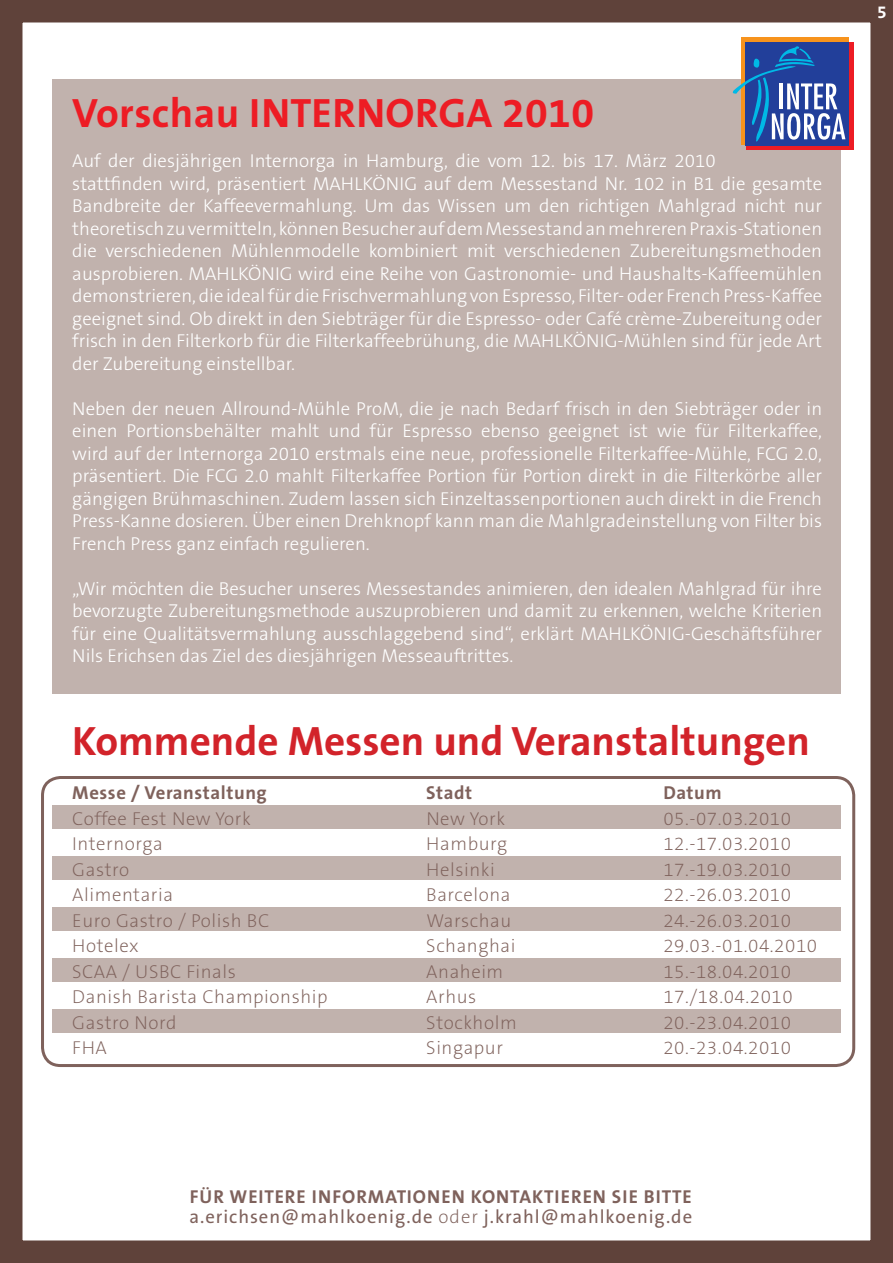
<style>
.page{position:relative;width:893px;height:1263px;background:#fff}
.page>*{position:absolute;margin:0;border:0;box-sizing:border-box;transform-origin:0 0}
.t1{font:700 41.25px "The Sans B7";color:#d2232a}
.t2{font:700 41.25px "The Sans B7";letter-spacing:.01em;color:#ed1c24}
.t3{font:300 18.75px/22.5px "The Sans B3";color:#fff;text-align:justify}
.t4{font:200 18.75px "The Sans B2";letter-spacing:.03em;color:#7f625c}
.t5{font:700 18.75px "The Sans B7";letter-spacing:.04em;color:#7f625c}
.t6{font:18.75px "The Sans B5 Plain";letter-spacing:.05em;color:#7f625c}
.t7{font:700 17.55px "The Sans B7";color:#fff}
.s1{font-family:"The Sans B2";font-weight:200}
</style>
<div class="page">
<div style="left:52px;top:80px;width:788px;height:614px;background:#c1b2ad"></div>
<div style="left:0;top:0;width:893px;height:1263px;border:22px solid #5f423a"></div>
<div style="left:741px;top:37px;width:108px;height:108px;background:#f7931d"></div>
<div style="left:746px;top:42px;width:108px;height:108px;background:#ed1c24"></div>
<div style="left:746px;top:42px;width:103px;height:103px;background:#223f9a"></div>
<svg style="left:732px;top:46px;width:113px;height:96px"></svg>
<div style="left:52px;top:805px;width:788px;height:23px;background:#c1b2ad"></div>
<div style="left:52px;top:856px;width:788px;height:23px;background:#c1b2ad"></div>
<div style="left:52px;top:1010px;width:788px;height:23px;background:#c1b2ad"></div>
<div style="left:52px;top:907px;width:788px;height:23px;background:#c1b2ad"></div>
<div style="left:52px;top:958px;width:788px;height:24px;background:#c1b2ad"></div>
<div style="left:41px;top:776px;width:814px;height:291px;border:3px solid #7f625c;border-radius:18px"></div>
<h1 class="t2" style="left:72px;top:93px;width:523px">Vorschau INTERNORGA 2010</h1>
<p class="t3" style="left:72px;top:150px;width:751px;text-align:left">Auf der diesjährigen Internorga in Hamburg, die vom 12. bis 17. März 2010<br>stattfinden wird, präsentiert MAHLKÖNIG auf dem Messestand Nr. 102 in B1 die gesamte Bandbreite der Kaffeevermahlung. Um das Wissen um den richtigen Mahlgrad nicht nur theoretisch zu vermitteln, können Besucher auf dem Messestand an mehreren Praxis-Stationen die verschiedenen Mühlenmodelle kombiniert mit verschiedenen Zubereitungsmethoden ausprobieren. MAHLKÖNIG wird eine Reihe von Gastronomie- und Haushalts-Kaffeemühlen demonstrieren, die ideal für die Frischvermahlung von Espresso, Filter- oder French Press-Kaffee geeignet sind. Ob direkt in den Siebträger für die Espresso- oder Café crème-Zubereitung oder frisch in den Filterkorb für die Filterkaffeebrühung, die MAHLKÖNIG-Mühlen sind für jede Art der Zubereitung einstellbar.</p>
<p class="t3" style="left:72px;top:398px;width:751px">Neben der neuen Allround-Mühle ProM, die je nach Bedarf frisch in den Siebträger oder in einen Portionsbehälter mahlt und für Espresso ebenso geeignet ist wie für Filterkaffee, wird auf der Internorga 2010 erstmals eine neue, professionelle Filterkaffee-Mühle, FCG 2.0, präsentiert. Die FCG 2.0 mahlt Filterkaffee Portion für Portion direkt in die Filterkörbe aller gängigen Brühmaschinen. Zudem lassen sich Einzeltassenportionen auch direkt in die French Press-Kanne dosieren. Über einen Drehknopf kann man die Mahlgradeinstellung von Filter bis French Press ganz einfach regulieren.</p>
<p class="t3" style="left:72px;top:578px;width:751px">„Wir möchten die Besucher unseres Messestandes animieren, den idealen Mahlgrad für ihre bevorzugte Zubereitungsmethode auszuprobieren und damit zu erkennen, welche Kriterien für eine Qualitätsvermahlung ausschlaggebend sind“, erklärt MAHLKÖNIG-Geschäftsführer Nils Erichsen das Ziel des diesjährigen Messeauftrittes.</p>
<h1 class="t1" style="left:72px;top:720px;width:739px">Kommende Messen und Veranstaltungen</h1>
<p class="t5" style="left:72px;top:783px;width:196px">Messe / Veranstaltung</p>
<p class="t5" style="left:426px;top:783px;width:48px">Stadt</p>
<p class="t5" style="left:663px;top:783px;width:60px">Datum</p>
<p class="t4" style="left:72px;top:809px;width:180px">Coffee Fest New York</p>
<p class="t4" style="left:426px;top:809px;width:80px">New York</p>
<p class="t4" style="left:663px;top:809px;width:129px">05.-07.03.2010</p>
<p class="t4" style="left:72px;top:834px;width:92px">Internorga</p>
<p class="t4" style="left:426px;top:834px;width:82px">Hamburg</p>
<p class="t4" style="left:663px;top:834px;width:129px">12.-17.03.2010</p>
<p class="t4" style="left:72px;top:860px;width:58px">Gastro</p>
<p class="t4" style="left:426px;top:860px;width:70px">Helsinki</p>
<p class="t4" style="left:663px;top:860px;width:129px">17.-19.03.2010</p>
<p class="t4" style="left:72px;top:885px;width:102px">Alimentaria</p>
<p class="t4" style="left:426px;top:885px;width:86px">Barcelona</p>
<p class="t4" style="left:663px;top:885px;width:129px">22.-26.03.2010</p>
<p class="t4" style="left:72px;top:911px;width:198px">Euro Gastro / Polish BC</p>
<p class="t4" style="left:426px;top:911px;width:87px">Warschau</p>
<p class="t4" style="left:663px;top:911px;width:129px">24.-26.03.2010</p>
<p class="t4" style="left:72px;top:936px;width:68px">Hotelex</p>
<p class="t4" style="left:426px;top:936px;width:91px">Schanghai</p>
<p class="t4" style="left:663px;top:936px;width:155px">29.03.-01.04.2010</p>
<p class="t4" style="left:72px;top:962px;width:165px">SCAA / USBC Finals</p>
<p class="t4" style="left:426px;top:962px;width:79px">Anaheim</p>
<p class="t4" style="left:663px;top:962px;width:129px">15.-18.04.2010</p>
<p class="t4" style="left:72px;top:987px;width:257px">Danish Barista Championship</p>
<p class="t4" style="left:426px;top:987px;width:52px">Arhus</p>
<p class="t4" style="left:663px;top:987px;width:131px">17./18.04.2010</p>
<p class="t4" style="left:72px;top:1013px;width:106px">Gastro Nord</p>
<p class="t4" style="left:426px;top:1013px;width:92px">Stockholm</p>
<p class="t4" style="left:663px;top:1013px;width:129px">20.-23.04.2010</p>
<p class="t4" style="left:72px;top:1038px;width:36px">FHA</p>
<p class="t4" style="left:426px;top:1038px;width:78px">Singapur</p>
<p class="t4" style="left:663px;top:1038px;width:129px">20.-23.04.2010</p>
<p class="t5" style="left:190px;top:1188px;width:503px">FÜR WEITERE INFORMATIONEN KONTAKTIEREN SIE BITTE</p>
<p class="t6" style="left:189px;top:1207px;width:504px">a.erichsen@mahlkoenig.de <span class="s1">oder</span> j.krahl@mahlkoenig.de</p>
<p class="t7" style="left:877px;top:4px;width:11px">5</p>
</div>
